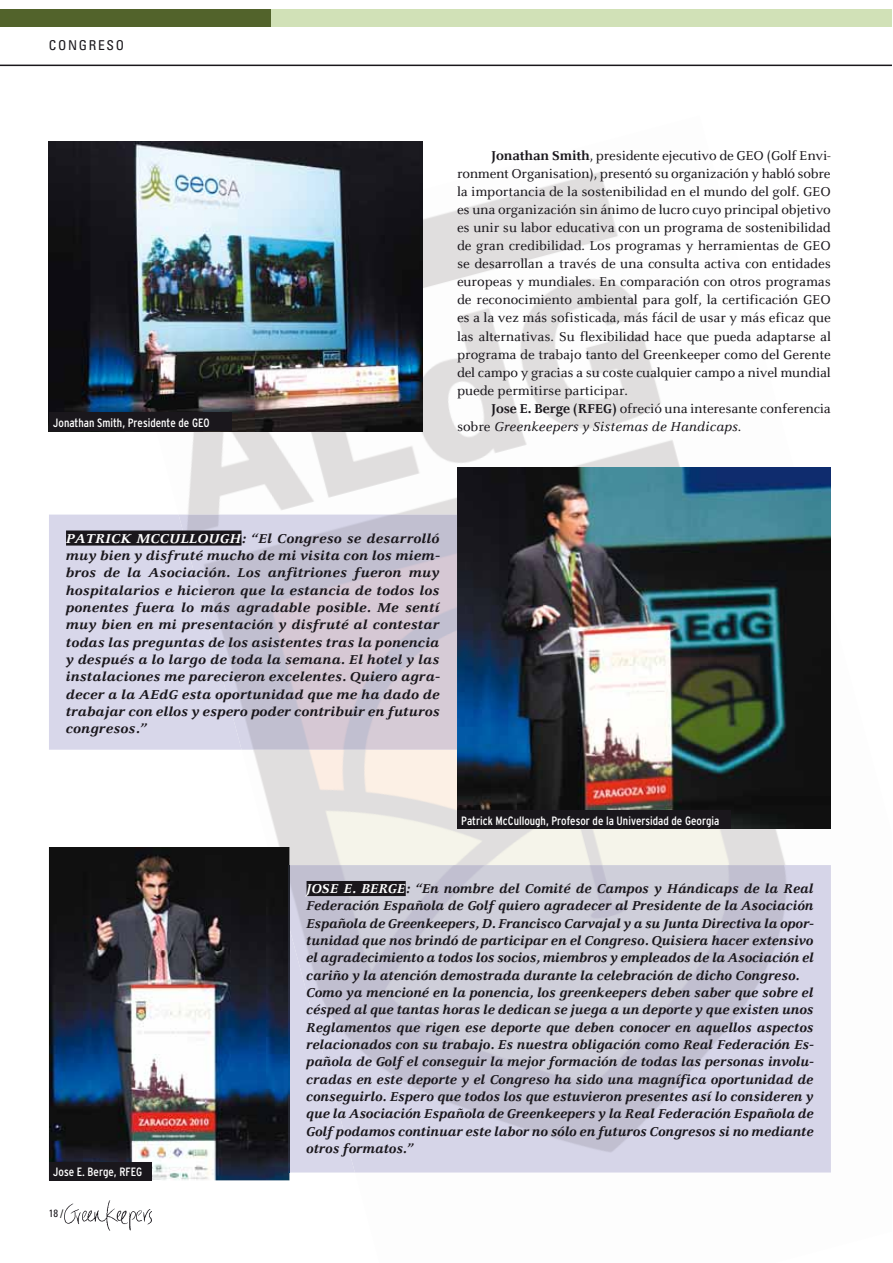
<style>
.page{position:relative;width:893px;height:1263px;background:#fff}
.page>*{position:absolute;margin:0;border:0;box-sizing:border-box;transform-origin:0 0}
.t1{font:italic 700 13.5px/17.4px "Celeste ST";letter-spacing:-.005em;color:#1a171c;text-align:justify}
.t2{font:13.5px/18.1px "Celeste ST";letter-spacing:-.015em;color:#1a171c;text-align:justify}
.t3{font:condensed 13.5px "Univers LT Std";letter-spacing:.125em;color:#1a171c}
.t4{font:condensed 12px "Interstate";color:#fff}
.t5{font:condensed 10.5px "Univers LT Std";color:#1a171c}
.s1{font-weight:700}
.s2{font-style:italic}
.s3{color:#fff}
.s4{color:#010000}
</style>
<div class="page">
<img style="left:64px;top:1200px;width:50px;height:31px">
<img style="left:114px;top:141px;width:672px;height:1090px">
<hr style="left:1px;top:65px;width:891px;height:1px;background:#1a171c">
<div style="left:1px;top:10px;width:891px;height:17px;background:#d1e1b7"></div>
<div style="left:1px;top:10px;width:270px;height:17px;background:#52632b"></div>
<img style="left:457px;top:467px;width:374px;height:362px">
<img style="left:49px;top:847px;width:240px;height:333px">
<img style="left:49px;top:142px;width:374px;height:289px">
<div style="left:49px;top:515px;width:130px;height:235px;background:#d8d7ea"></div>
<img style="left:179px;top:515px;width:278px;height:235px">
<img style="left:457px;top:515px;width:1px;height:235px">
<img style="left:289px;top:865px;width:542px;height:308px">
<div style="left:66px;top:530px;width:175px;height:16px;background:#1a171c"></div>
<div style="left:307px;top:881px;width:99px;height:15px;background:#1a171c"></div>
<div style="left:49px;top:413px;width:182px;height:18px;background:#1a171c"></div>
<div style="left:457px;top:811px;width:273px;height:18px;background:#1a171c"></div>
<div style="left:49px;top:1162px;width:103px;height:18px;background:#1a171c"></div>
<p class="t3" style="left:49px;top:37px;width:77px">CONGRESO</p>
<p class="t4" style="left:53px;top:418px;width:158px">Jonathan Smith, Presidente de GEO</p>
<p class="t2" style="left:457px;top:147px;width:375px;text-indent:34px"><span class="s1">Jonathan Smith</span>, presidente ejecutivo de GEO (Golf Envi&shy;ronment Organisation), presentó su organización y habló sobre la importancia de la sostenibilidad en el mundo del golf. GEO es una organización sin ánimo de lucro cuyo principal objetivo es unir su labor educativa con un programa de sostenibilidad de gran credibilidad. Los programas y herramientas de GEO se desarrollan a través de una consulta activa con entidades europeas y mundiales. En comparación con otros programas de reconocimiento ambiental para golf, la certificación GEO es a la vez más sofisticada, más fácil de usar y más eficaz que las alternativas. Su flexibilidad hace que pueda adaptarse al programa de trabajo tanto del Greenkeeper como del Gerente del campo y gracias a su coste cualquier campo a nivel mundial puede permitirse participar.</p>
<p class="t2" style="left:457px;top:401px;width:375px;text-indent:34px"><span class="s1">Jose E. Berge (RFEG)</span> ofreció una interesante conferencia sobre <span class="s2">Greenkeepers y Sistemas de Handicaps</span>.</p>
<p class="t1" style="left:66px;top:531px;width:375px"><span class="s3">PATRICK MCCULLOUGH</span>: “El Congreso se desarrolló muy bien y disfruté mucho de mi visita con los miem&shy;bros de la Asociación. Los anfitriones fueron muy hospitalarios e hicieron que la estancia de todos los ponentes fuera lo más agradable posible. Me sentí muy bien en mi presentación y disfruté al contestar todas las preguntas de los asistentes tras la ponencia y después a lo largo de toda la semana. El hotel y las instalaciones me parecieron excelentes. Quiero agra&shy;decer a la AEdG esta oportunidad que me ha dado de trabajar con ellos y espero poder contribuir en futuros congresos.”</p>
<p class="t4" style="left:461px;top:816px;width:260px">Patrick McCullough, Profesor de la Universidad de Georgia</p>
<p class="t4" style="left:53px;top:1167px;width:90px">Jose E. Berge, RFEG</p>
<p class="t5" style="left:49px;top:1208px;width:16px">18 <span class="s4">/</span></p>
<p class="t1" style="left:307px;top:881px;width:509px;text-align:left"><span class="s3">JOSE E. BERGE</span>: “En nombre del Comité de Campos y Hándicaps de la Real Federación Española de Golf quiero agradecer al Presidente de la Asociación Española de Greenkeepers, D. Francisco Carvajal y a su Junta Directiva la opor&shy;tunidad que nos brindó de participar en el Congreso. Quisiera hacer extensivo el agradecimiento a todos los socios, miembros y empleados de la Asociación el cariño y la atención demostrada durante la celebración de dicho Congreso.<br>Como ya mencioné en la ponencia, los greenkeepers deben saber que sobre el césped al que tantas horas le dedican se juega a un deporte y que existen unos Reglamentos que rigen ese deporte que deben conocer en aquellos aspectos relacionados con su trabajo. Es nuestra obligación como Real Federación Es&shy;pañola de Golf el conseguir la mejor formación de todas las personas involu&shy;cradas en este deporte y el Congreso ha sido una magnífica oportunidad de conseguirlo. Espero que todos los que estuvieron presentes así lo consideren y que la Asociación Española de Greenkeepers y la Real Federación Española de Golf podamos continuar este labor no sólo en futuros Congresos si no mediante otros formatos.”</p>
</div>
